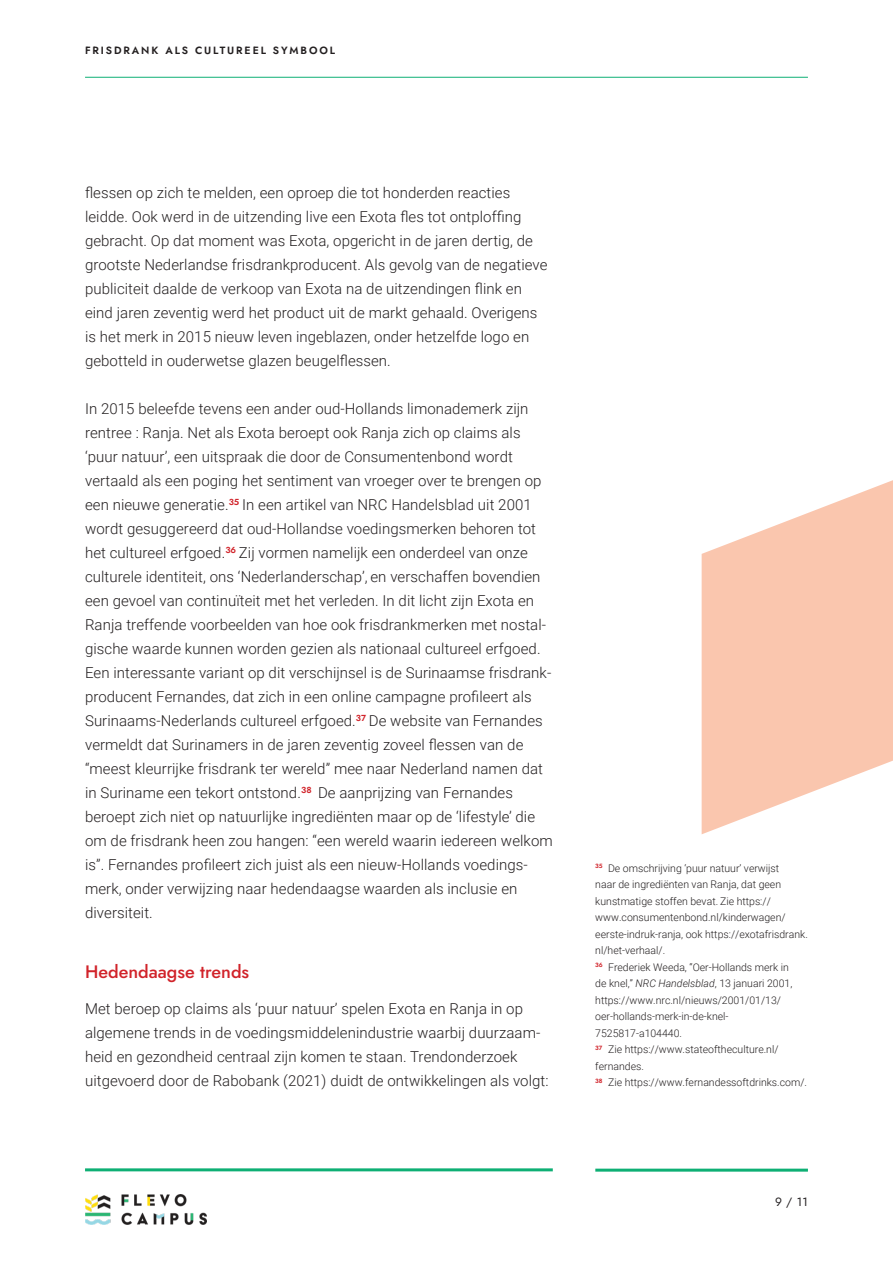
<style>
.page{position:relative;width:893px;height:1263px;background:#fff}
.page>*{position:absolute;margin:0;border:0;box-sizing:border-box;transform-origin:0 0}
.FC_tussenkop{font:18px "Jost";color:#d1232a}
.FC_plat{font:300 15px/24px "Roboto";letter-spacing:.005em;color:#231f20}
.t1{font:12px "Jost";color:#231f20}
.FC_noten{font:300 10.5px/16.5px "Roboto";color:#231f20}
.t2{font:10.5px "Jost";letter-spacing:.18em;color:#231f20}
.s1{font-style:italic}
</style>
<div class="page">
<hr style="left:85px;top:77px;width:723px;height:1px;background:#0eaf74">
<hr style="left:85px;top:1168px;width:468px;height:3px;background:#0eaf74">
<hr style="left:595px;top:1168px;width:213px;height:3px;background:#0eaf74">
<img style="left:85px;top:1194px;width:121px;height:30px">
<svg style="left:702px;top:480px;width:191px;height:354px;fill:#fac6ae"></svg>
<p class="t2" style="left:85px;top:43px;width:252px">FRISDRANK ALS CULTUREEL SYMBOOL</p>
<p class="FC_plat" style="left:85px;top:180px;width:464px">flessen op zich te melden, een oproep die tot honderden reacties leidde. Ook werd in de uitzending live een Exota fles tot ontploffing gebracht. Op dat moment was Exota, opgericht in de jaren dertig, de grootste Nederlandse frisdrankproducent. Als gevolg van de negatieve publiciteit daalde de verkoop van Exota na de uitzendingen flink en eind jaren zeventig werd het product uit de markt gehaald. Overigens is het merk in 2015 nieuw leven ingeblazen, onder hetzelfde logo en gebotteld in ouderwetse glazen beugelflessen.</p>
<p class="FC_plat" style="left:85px;top:396px;width:469px">In 2015 beleefde tevens een ander oud-Hollands limonademerk zijn rentree : Ranja. Net als Exota beroept ook Ranja zich op claims als ‘puur natuur’, een uitspraak die door de Consumentenbond wordt vertaald als een poging het sentiment van vroeger over te brengen op een nieuwe generatie.<sup>35</sup> In een artikel van NRC Handelsblad uit 2001 wordt gesuggereerd dat oud-Hollandse voedingsmerken behoren tot het cultureel erfgoed.<sup>36</sup> Zij vormen namelijk een onderdeel van onze culturele identiteit, ons ‘Nederlanderschap’, en verschaffen bovendien een gevoel van continuïteit met het verleden. In dit licht zijn Exota en Ranja treffende voorbeelden van hoe ook frisdrankmerken met nostal&shy;gische waarde kunnen worden gezien als nationaal cultureel erfgoed.<br>Een interessante variant op dit verschijnsel is de Surinaamse frisdrank&shy;producent Fernandes, dat zich in een online campagne profileert als Surinaams-Nederlands cultureel erfgoed.<sup>37</sup> De website van Fernandes vermeldt dat Surinamers in de jaren zeventig zoveel flessen van de “meest kleurrijke frisdrank ter wereld” mee naar Nederland namen dat in Suriname een tekort ontstond.<sup>38</sup> De aanprijzing van Fernandes beroept zich niet op natuurlijke ingrediënten maar op de ‘lifestyle’ die om de frisdrank heen zou hangen: “een wereld waarin iedereen welkom is”. Fernandes profileert zich juist als een nieuw-Hollands voedings&shy;merk, onder verwijzing naar hedendaagse waarden als inclusie en diversiteit.</p>
<p class="FC_tussenkop" style="left:85px;top:959px;width:166px">Hedendaagse trends</p>
<p class="FC_plat" style="left:85px;top:996px;width:465px">Met beroep op claims als ‘puur natuur’ spelen Exota en Ranja in op algemene trends in de voedingsmiddelenindustrie waarbij duurzaam&shy;heid en gezondheid centraal zijn komen te staan. Trendonderzoek uitgevoerd door de Rabobank (2021) duidt de ontwikkelingen als volgt:</p>
<p class="FC_noten" style="left:595px;top:859px;width:214px"><sup>35</sup> De omschrijving ‘puur natuur’ verwijst<br>naar de ingrediënten van Ranja, dat geen kunstmatige stoffen bevat. Zie https:// www.consumentenbond.nl/kinderwagen/ eerste-indruk-ranja, ook https://exotafrisdrank. nl/het-verhaal/.</p>
<p class="FC_noten" style="left:595px;top:958px;width:199px"><sup>36</sup> Frederiek Weeda, “Oer-Hollands merk in de knel,” <span class="s1">NRC Handelsblad</span>, 13 januari 2001, https://www.nrc.nl/nieuws/2001/01/13/ oer-hollands-merk-in-de-knel-7525817-a104440.</p>
<p class="FC_noten" style="left:595px;top:1041px;width:185px"><sup>37</sup> Zie https://www.stateoftheculture.nl/ fernandes.</p>
<p class="FC_noten" style="left:595px;top:1074px;width:213px"><sup>38</sup> Zie https://www.fernandessoftdrinks.com/.</p>
<p class="t1" style="left:775px;top:1194px;width:34px">9 / 11</p>
</div>
